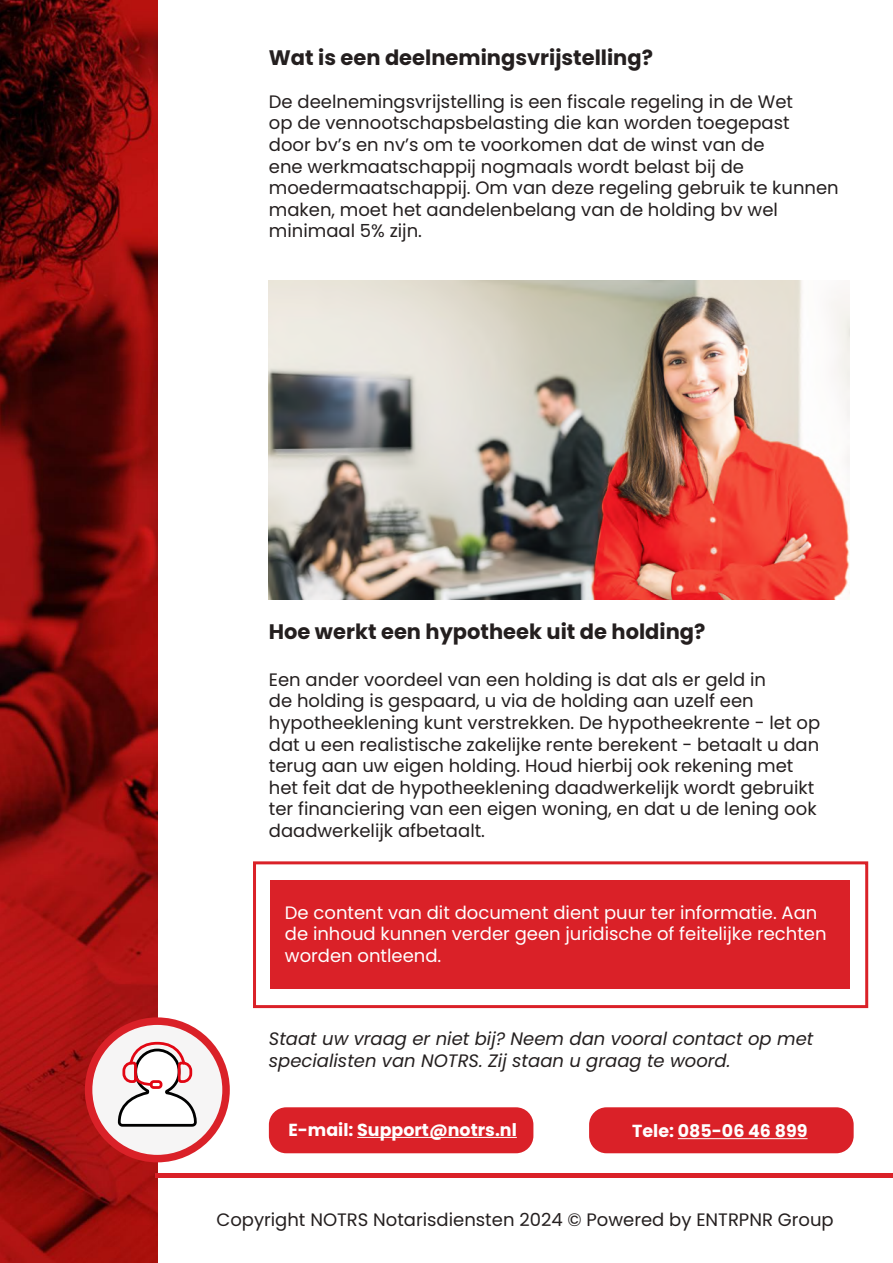
<style>
.page{position:relative;width:893px;height:1263px;background:#fff}
.page>*{position:absolute;margin:0;border:0;box-sizing:border-box;transform-origin:0 0}
.t1{font:700 21px "Poppins";color:#241f1f}
.t2{font:18px/21.6px "Poppins";color:#241f1f}
.t3{font:18px/21.6px "Poppins";color:#fff}
.t4{font:italic 18px/21.6px "Poppins";color:#241f1f}
.t5{font:700 17.4px "Poppins";color:#fff}
</style>
<div class="page">
<img style="left:0;top:0;width:157px;height:1263px">
<hr style="left:155px;top:1174px;width:738px;height:4px;background:#da2128">
<div style="left:269px;top:1107px;width:264px;height:46px;background:#da2128;border-radius:17px"></div>
<hr style="left:357px;top:1137px;width:160px;height:1px;background:#fff">
<div style="left:589px;top:1107px;width:265px;height:46px;background:#da2128;border-radius:17px"></div>
<hr style="left:678px;top:1138px;width:129px;height:1px;background:#fff">
<div style="left:89px;top:1021px;width:137px;height:137px;background:#f6f5f5;border-radius:50%"></div>
<div style="left:85px;top:1017px;width:145px;height:145px;border:8px solid #da2128;border-radius:50%"></div>
<svg style="left:118px;top:1041px;width:79px;height:86px"></svg>
<div style="left:150px;top:1080px;width:12px;height:9px;border:3px solid #e20613;border-radius:3px"></div>
<img style="left:269px;top:281px;width:580px;height:319px">
<div style="left:270px;top:880px;width:580px;height:109px;background:#da2128"></div>
<div style="left:253px;top:861px;width:615px;height:147px;border:3px solid #da2128"></div>
<p class="t1" style="left:269px;top:45px;width:386px">Wat is een deelnemingsvrijstelling?</p>
<p class="t2" style="left:269px;top:91px;width:571px">De deelnemingsvrijstelling is een fiscale regeling in de Wet<br>op de vennootschapsbelasting die kan worden toegepast<br>door bv’s en nv’s om te voorkomen dat de winst van de<br>ene werkmaatschappij nogmaals wordt belast bij de moedermaatschappij. Om van deze regeling gebruik te kunnen maken, moet het aandelenbelang van de holding bv wel minimaal 5% zijn.</p>
<p class="t1" style="left:269px;top:619px;width:438px">Hoe werkt een hypotheek uit de holding?</p>
<p class="t2" style="left:269px;top:669px;width:553px">Een ander voordeel van een holding is dat als er geld in<br>de holding is gespaard, u via de holding aan uzelf een hypotheeklening kunt verstrekken. De hypotheekrente - let op dat u een realistische zakelijke rente berekent - betaalt u dan terug aan uw eigen holding. Houd hierbij ook rekening met het feit dat de hypotheeklening daadwerkelijk wordt gebruikt ter financiering van een eigen woning, en dat u de lening ook daadwerkelijk afbetaalt.</p>
<p class="t3" style="left:285px;top:901px;width:543px">De content van dit document dient puur ter informatie. Aan de inhoud kunnen verder geen juridische of feitelijke rechten worden ontleend.</p>
<p class="t4" style="left:269px;top:1028px;width:546px">Staat uw vraag er niet bij? Neem dan vooral contact op met specialisten van NOTRS. Zij staan u graag te woord.</p>
<p class="t5" style="left:288px;top:1119px;width:230px">E-mail: Support@notrs.nl</p>
<p class="t5" style="left:632px;top:1121px;width:177px">Tele: 085-06 46 899</p>
<p class="t2" style="left:216px;top:1209px;width:619px">Copyright NOTRS Notarisdiensten 2024 © Powered by ENTRPNR Group</p>
</div>
